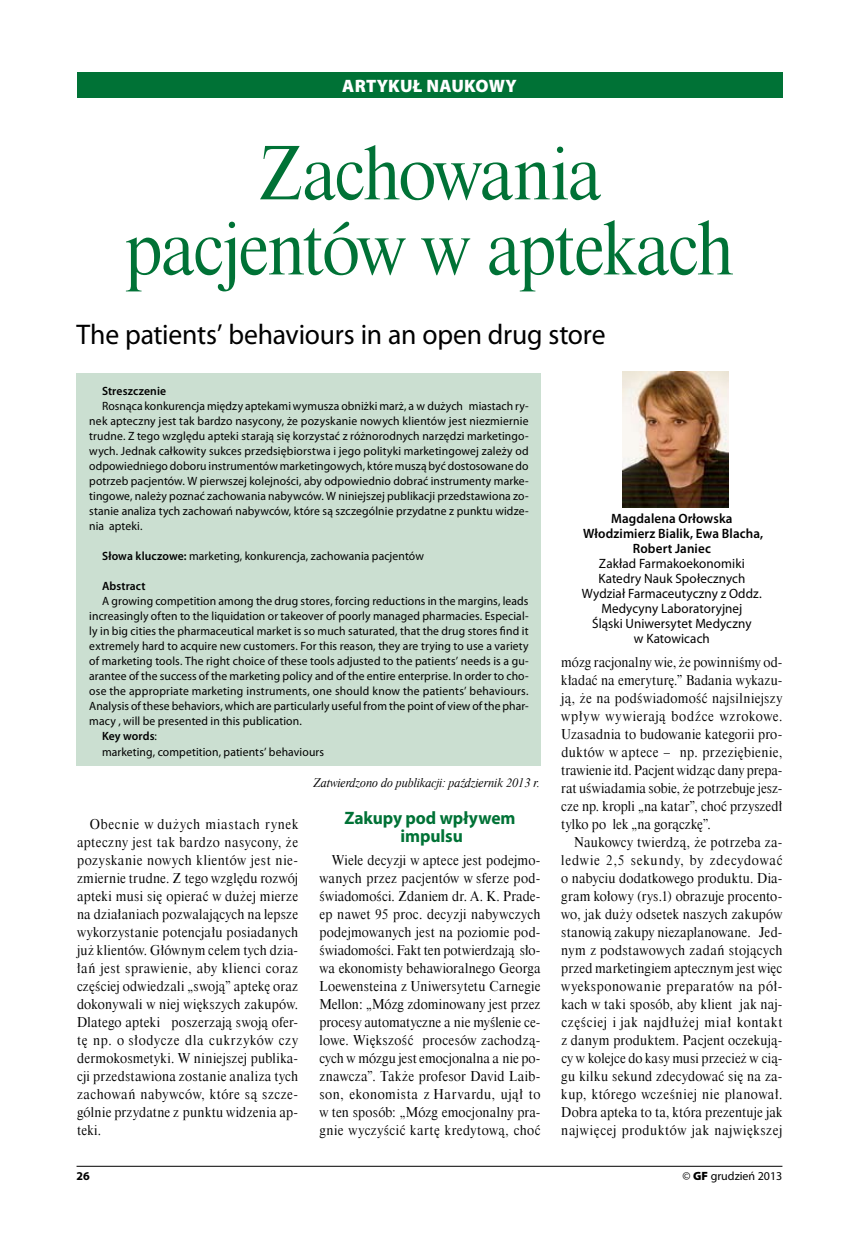
<style>
.page{position:relative;width:859px;height:1234px;background:#fff}
.page>*{position:absolute;margin:0;border:0;box-sizing:border-box;transform-origin:0 0}
.t1{font:72px/75px "Dutch 801 Hd EU";letter-spacing:-.03em;color:#007236;text-align:center}
.t2{font:28.5px "Myriad Pro";letter-spacing:-.01em;color:#000}
.t3{font:700 18px/18px "Myriad Pro";letter-spacing:-.005em;color:#007236;text-align:center}
.t4{font:900 18px "Myriad Pro";letter-spacing:.02em;color:#fff}
.t5{font:13.5px/18px "Dutch 801 Hd EU";letter-spacing:.025em;color:#000;text-align:justify}
.t6{font:13.5px/15px "Myriad Pro";letter-spacing:.005em;color:#000;text-align:center}
.t7{font:600 13.5px/15px "Myriad Pro";letter-spacing:.01em;color:#000;text-align:center}
.t8{font:12px/15px "Myriad Pro";letter-spacing:.01em;color:#000;text-align:justify}
.t9{font:italic 12px "Dutch 801 Hd EU";color:#000}
.t10{font:600 12px "Myriad Pro";letter-spacing:.01em;color:#000}
.t11{font:700 12px "Myriad Pro";color:#000}
.s1{font-weight:600}
.s2{font-weight:400}
.s3{font-weight:900}
</style>
<div class="page">
<div style="left:77px;top:373px;width:464px;height:392px;background:#cbdfd1"></div>
<div style="left:77px;top:72px;width:705px;height:26px;background:#007236"></div>
<hr style="left:77px;top:1165px;width:705px;height:1px;background:#000">
<img style="left:622px;top:371px;width:106px;height:136px">
<h3 class="t4" style="left:342px;top:74px;width:176px">ARTYKUŁ NAUKOWY</h3>
<h1 class="t1" style="left:125px;top:138px;width:611px">Zachowania pacjentów w aptekach</h1>
<h2 class="t2" style="left:77px;top:317px;width:530px">The patients’ behaviours in an open drug store</h2>
<p class="t10" style="left:102px;top:383px;width:66px">Streszczenie</p>
<p class="t8" style="left:89px;top:398px;width:441px;text-indent:13px">Rosnąca konkurencja między aptekami wymusza obniżki marż, a w dużych miastach ry&shy;nek apteczny jest tak bardzo nasycony, że pozyskanie nowych klientów jest niezmiernie trudne. Z tego względu apteki starają się korzystać z różnorodnych narzędzi marketingo&shy;wych. Jednak całkowity sukces przedsiębiorstwa i jego polityki marketingowej zależy od odpowiedniego doboru instrumentów marketingowych, które muszą być dostosowane do potrzeb pacjentów. W pierwszej kolejności, aby odpowiednio dobrać instrumenty marke&shy;tingowe, należy poznać zachowania nabywców. W niniejszej publikacji przedstawiona zo&shy;stanie analiza tych zachowań nabywców, które są szczególnie przydatne z punktu widze&shy;nia apteki.</p>
<p class="t8" style="left:102px;top:548px;width:323px"><span class="s1">Słowa kluczowe:</span> marketing, konkurencja, zachowania pacjentów</p>
<p class="t10" style="left:102px;top:578px;width:45px">Abstract</p>
<p class="t8" style="left:102px;top:593px;width:428px">A growing competition among the drug stores, forcing reductions in the margins, leads</p>
<p class="t8" style="left:89px;top:608px;width:441px">increasingly often to the liquidation or takeover of poorly managed pharmacies. Especial-</p>
<p class="t8" style="left:89px;top:623px;width:441px">ly in big cities the pharmaceutical market is so much saturated, that the drug stores find it</p>
<p class="t8" style="left:89px;top:638px;width:441px">extremely hard to acquire new customers. For this reason, they are trying to use a variety</p>
<p class="t8" style="left:89px;top:653px;width:441px">of marketing tools. The right choice of these tools adjusted to the patients’ needs is a gu-</p>
<p class="t8" style="left:89px;top:668px;width:441px">arantee of the success of the marketing policy and of the entire enterprise. In order to cho-</p>
<p class="t8" style="left:89px;top:683px;width:441px">ose the appropriate marketing instruments, one should know the patients’ behaviours.</p>
<p class="t8" style="left:89px;top:698px;width:441px">Analysis of these behaviors, which are particularly useful from the point of view of the phar-</p>
<p class="t8" style="left:89px;top:713px;width:214px">macy , will be presented in this publication.</p>
<p class="t10" style="left:102px;top:728px;width:56px">Key words<span class="s2">:</span></p>
<p class="t8" style="left:102px;top:743px;width:224px">marketing, competition, patients’ behaviours</p>
<p class="t9" style="left:313px;top:775px;width:228px">Zatwierdzono do publikacji: październik 2013 r.</p>
<p class="t5" style="left:77px;top:815px;width:223px;text-indent:13px">Obecnie w dużych miastach rynek apteczny jest tak bardzo nasycony, że pozyskanie nowych klientów jest nie&shy;zmiernie trudne. Z tego względu rozwój apteki musi się opierać w dużej mierze na działaniach pozwalających na lepsze wykorzystanie potencjału posiadanych już klientów. Głównym celem tych dzia&shy;łań jest sprawienie, aby klienci coraz częściej odwiedzali „swoją” aptekę oraz dokonywali w niej większych zakupów.<br>Dlatego apteki poszerzają swoją ofer&shy;tę np. o słodycze dla cukrzyków czy dermokosmetyki. W niniejszej publika&shy;cji przedstawiona zostanie analiza tych zachowań nabywców, które są szcze&shy;gólnie przydatne z punktu widzenia ap&shy;teki.</p>
<h3 class="t3" style="left:344px;top:808px;width:173px">Zakupy pod wpływem impulsu</h3>
<p class="t5" style="left:319px;top:851px;width:223px;text-indent:13px">Wiele decyzji w aptece jest podejmo&shy;wanych przez pacjentów w sferze pod&shy;świadomości. Zdaniem dr. A. K. Prade&shy;ep nawet 95 proc. decyzji nabywczych podejmowanych jest na poziomie pod&shy;świadomości. Fakt ten potwierdzają sło&shy;wa ekonomisty behawioralnego Georga Loewensteina z Uniwersytetu Carnegie Mellon: „Mózg zdominowany jest przez procesy automatyczne a nie myślenie ce&shy;lowe. Większość procesów zachodzą&shy;cych w mózgu jest emocjonalna a nie po&shy;znawcza”. Także profesor David Laib&shy;son, ekonomista z Harvardu, ujął to w ten sposób: „Mózg emocjonalny pra&shy;gnie wyczyścić kartę kredytową, choć</p>
<p class="t7" style="left:583px;top:510px;width:182px">Magdalena Orłowska<br>Włodzimierz Bialik, Ewa Blacha,<br>Robert Janiec</p>
<p class="t6" style="left:582px;top:556px;width:181px">Zakład Farmakoekonomiki<br>Katedry Nauk Społecznych<br>Wydział Farmaceutyczny z Oddz.<br>Medycyny Laboratoryjnej<br>Śląski Uniwersytet Medyczny<br>w Katowicach</p>
<p class="t5" style="left:561px;top:653px;width:223px">mózg racjonalny wie, że powinniśmy od&shy;kładać na emeryturę.” Badania wykazu&shy;ją, że na podświadomość najsilniejszy wpływ wywierają bodźce wzrokowe.<br>Uzasadnia to budowanie kategorii pro&shy;duktów w aptece – np. przeziębienie, trawienie itd. Pacjent widząc dany prepa&shy;rat uświadamia sobie, że potrzebuje jesz&shy;cze np. kropli „na katar”, choć przyszedł tylko po lek „na gorączkę”.</p>
<p class="t5" style="left:561px;top:833px;width:223px;text-indent:13px">Naukowcy twierdzą, że potrzeba za&shy;ledwie 2,5 sekundy, by zdecydować o nabyciu dodatkowego produktu. Dia&shy;gram kołowy (rys.1) obrazuje procento&shy;wo, jak duży odsetek naszych zakupów stanowią zakupy niezaplanowane. Jed&shy;nym z podstawowych zadań stojących przed marketingiem aptecznym jest więc wyeksponowanie preparatów na pół&shy;kach w taki sposób, aby klient jak naj&shy;częściej i jak najdłużej miał kontakt z danym produktem. Pacjent oczekują&shy;cy w kolejce do kasy musi przecież w cią&shy;gu kilku sekund zdecydować się na za&shy;kup, którego wcześniej nie planował.<br>Dobra apteka to ta, która prezentuje jak najwięcej produktów jak największej</p>
<p class="t11" style="left:77px;top:1167px;width:15px">26</p>
<p class="t8" style="left:683px;top:1167px;width:101px">© <span class="s3">GF</span> grudzień 2013</p>
</div>
